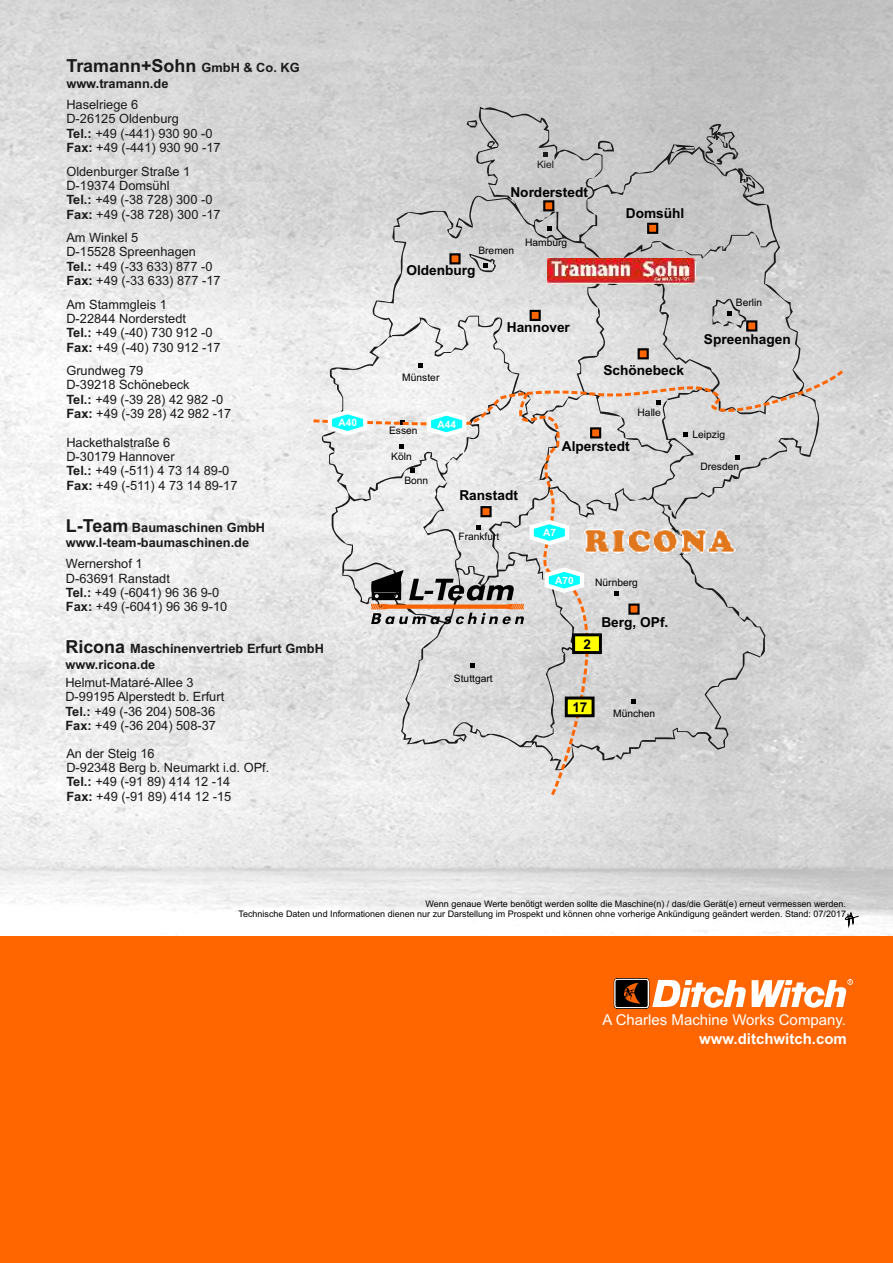
<style>
.page{position:relative;width:893px;height:1263px;background:#fff}
.page>*{position:absolute;margin:0;border:0;box-sizing:border-box;transform-origin:0 0}
.t1{font:700 18px "Arial";color:#1a1a1a}
.t2{font:15px "Arial";color:#fff}
.t3{font:700 15px "Arial";color:#fff}
.t4{font:700 13.65px "Arial";color:#000}
.t5{font:700 13.5px "Arial";color:#000}
.t6{font:12.75px/14.2px "Arial";color:#1a1a1a}
.t7{font:700 12.75px/15.5px "Arial";color:#1a1a1a}
.t8{font:10.2px "Arial";color:#000}
.t9{font:10.2px "Arial";color:#1a1a1a}
.t10{font:700 10.05px "Arial";color:#fff}
.t11{font:9px/10.1px "Arial";color:#000;text-align:right}
.s1{font-size:12.75px}
.s2{font-weight:700}
.s3{font-size:18px}
</style>
<div class="page">
<img style="left:0;top:0;width:893px;height:936px">
<div style="left:0;top:936px;width:893px;height:327px;background:#f60"></div>
<svg style="left:614px;top:978px;width:239px;height:31px"></svg>
<svg style="left:322px;top:106px;width:499px;height:664px;background:#d1d1d1"></svg>
<svg style="left:543px;top:152px;width:5px;height:5px"></svg>
<svg style="left:547px;top:226px;width:5px;height:5px"></svg>
<svg style="left:469px;top:254px;width:27px;height:18px"></svg>
<svg style="left:735px;top:455px;width:5px;height:4px"></svg>
<svg style="left:411px;top:468px;width:4px;height:5px"></svg>
<svg style="left:476px;top:525px;width:5px;height:5px"></svg>
<svg style="left:470px;top:663px;width:5px;height:5px"></svg>
<svg style="left:542px;top:199px;width:13px;height:13px"></svg>
<svg style="left:448px;top:252px;width:14px;height:13px"></svg>
<svg style="left:646px;top:222px;width:13px;height:13px"></svg>
<svg style="left:712px;top:299px;width:46px;height:34px;background:#b2aeab"></svg>
<svg style="left:479px;top:505px;width:14px;height:13px"></svg>
<svg style="left:508px;top:449px;width:127px;height:359px;background:#d7d5d4"></svg>
<svg style="left:311px;top:347px;width:535px;height:102px"></svg>
<svg style="left:526px;top:517px;width:46px;height:31px"></svg>
<svg style="left:541px;top:564px;width:46px;height:32px"></svg>
<svg style="left:571px;top:632px;width:32px;height:23px"></svg>
<svg style="left:563px;top:695px;width:33px;height:24px"></svg>
<img style="left:547px;top:258px;width:150px;height:26px">
<img style="left:584px;top:529px;width:153px;height:25px">
<svg style="left:528px;top:309px;width:14px;height:13px"></svg>
<svg style="left:627px;top:602px;width:14px;height:14px"></svg>
<svg style="left:371px;top:570px;width:153px;height:54px;background:#a3978f"></svg>
<svg style="left:839px;top:903px;width:20px;height:31px"></svg>
<h1 class="t1" style="left:66px;top:59px;width:235px">Tramann+Sohn <span class="s1">GmbH &amp; Co. KG</span></h1>
<p class="t7" style="left:66px;top:77px;width:104px">www.tramann.de</p>
<p class="t6" style="left:66px;top:99px;width:156px">Haselriege 6<br>D-26125 Oldenburg<br><span class="s2">Tel.:</span> +49 (-441) 930 90 -0<br><span class="s2">Fax:</span> +49 (-441) 930 90 -17</p>
<p class="t6" style="left:66px;top:165px;width:156px">Oldenburger Straße 1<br>D-19374 Domsühl<br><span class="s2">Tel.:</span> +49 (-38 728) 300 -0<br><span class="s2">Fax:</span> +49 (-38 728) 300 -17</p>
<p class="t6" style="left:66px;top:232px;width:156px">Am Winkel 5<br>D-15528 Spreenhagen<br><span class="s2">Tel.:</span> +49 (-33 633) 877 -0<br><span class="s2">Fax:</span> +49 (-33 633) 877 -17</p>
<p class="t6" style="left:66px;top:298px;width:156px">Am Stammgleis 1<br>D-22844 Norderstedt<br><span class="s2">Tel.:</span> +49 (-40) 730 912 -0<br><span class="s2">Fax:</span> +49 (-40) 730 912 -17</p>
<p class="t6" style="left:66px;top:365px;width:166px">Grundweg 79<br>D-39218 Schönebeck<br><span class="s2">Tel.:</span> +49 (-39 28) 42 982 -0<br><span class="s2">Fax:</span> +49 (-39 28) 42 982 -17</p>
<p class="t6" style="left:66px;top:436px;width:173px">Hackethalstraße 6<br>D-30179 Hannover<br><span class="s2">Tel.:</span> +49 (-511) 4 73 14 89-0<br><span class="s2">Fax:</span> +49 (-511) 4 73 14 89-17</p>
<p class="t7" style="left:66px;top:520px;width:201px"><span class="s3">L-Team</span> Baumaschinen GmbH www.l-team-baumaschinen.de</p>
<p class="t6" style="left:66px;top:558px;width:163px">Wernershof 1<br>D-63691 Ranstadt<br><span class="s2">Tel.:</span> +49 (-6041) 96 36 9-0<br><span class="s2">Fax:</span> +49 (-6041) 96 36 9-10</p>
<p class="t7" style="left:65px;top:642px;width:260px"><span class="s3">Ricona</span> Maschinenvertrieb Erfurt GmbH www.ricona.de</p>
<p class="t6" style="left:65px;top:677px;width:160px">Helmut-Mataré-Allee 3<br>D-99195 Alperstedt b. Erfurt<br><span class="s2">Tel.:</span> +49 (-36 204) 508-36<br><span class="s2">Fax:</span> +49 (-36 204) 508-37</p>
<p class="t6" style="left:66px;top:747px;width:205px">An der Steig 16<br>D-92348 Berg b. Neumarkt i.d. OPf.<br><span class="s2">Tel.:</span> +49 (-91 89) 414 12 -14<br><span class="s2">Fax:</span> +49 (-91 89) 414 12 -15</p>
<p class="t9" style="left:537px;top:160px;width:19px">Kiel</p>
<p class="t4" style="left:510px;top:187px;width:79px">Norderstedt</p>
<p class="t8" style="left:478px;top:246px;width:37px">Bremen</p>
<p class="t4" style="left:406px;top:265px;width:71px">Oldenburg</p>
<p class="t8" style="left:525px;top:239px;width:44px">Hamburg</p>
<p class="t4" style="left:626px;top:208px;width:60px">Domsühl</p>
<p class="t8" style="left:402px;top:374px;width:39px">Münster</p>
<p class="t4" style="left:507px;top:322px;width:65px">Hannover</p>
<p class="t4" style="left:603px;top:365px;width:82px">Schönebeck</p>
<p class="t8" style="left:736px;top:299px;width:28px">Berlin</p>
<p class="t4" style="left:704px;top:334px;width:88px">Spreenhagen</p>
<p class="t10" style="left:339px;top:419px;width:20px">A40</p>
<p class="t10" style="left:438px;top:420px;width:20px">A44</p>
<p class="t8" style="left:389px;top:427px;width:30px">Essen</p>
<p class="t8" style="left:391px;top:453px;width:22px">Köln</p>
<p class="t8" style="left:404px;top:477px;width:25px">Bonn</p>
<p class="t4" style="left:459px;top:490px;width:60px">Ranstadt</p>
<p class="t8" style="left:638px;top:408px;width:25px">Halle</p>
<p class="t4" style="left:562px;top:441px;width:69px">Alperstedt</p>
<p class="t8" style="left:692px;top:431px;width:34px">Leipzig</p>
<p class="t8" style="left:700px;top:462px;width:40px">Dresden</p>
<p class="t8" style="left:458px;top:533px;width:43px">Frankfurt</p>
<p class="t10" style="left:543px;top:529px;width:14px">A7</p>
<p class="t8" style="left:454px;top:674px;width:40px">Stuttgart</p>
<p class="t10" style="left:555px;top:576px;width:20px">A70</p>
<p class="t8" style="left:595px;top:578px;width:44px">Nürnberg</p>
<p class="t5" style="left:584px;top:639px;width:9px">2</p>
<p class="t4" style="left:601px;top:617px;width:68px">Berg, OPf.</p>
<p class="t5" style="left:572px;top:702px;width:16px">17</p>
<p class="t8" style="left:613px;top:710px;width:44px">München</p>
<p class="t11" style="left:239px;top:899px;width:609px">Wenn genaue Werte benötigt werden sollte die Maschine(n) / das/die Gerät(e) erneut vermessen werden.<br>Technische Daten und Informationen dienen nur zur Darstellung im Prospekt und können ohne vorherige Ankündigung geändert werden. Stand: 07/2017</p>
<p class="t2" style="left:602px;top:1014px;width:245px">A Charles Machine Works Company.</p>
<p class="t3" style="left:699px;top:1033px;width:149px">www.ditchwitch.com</p>
</div>
